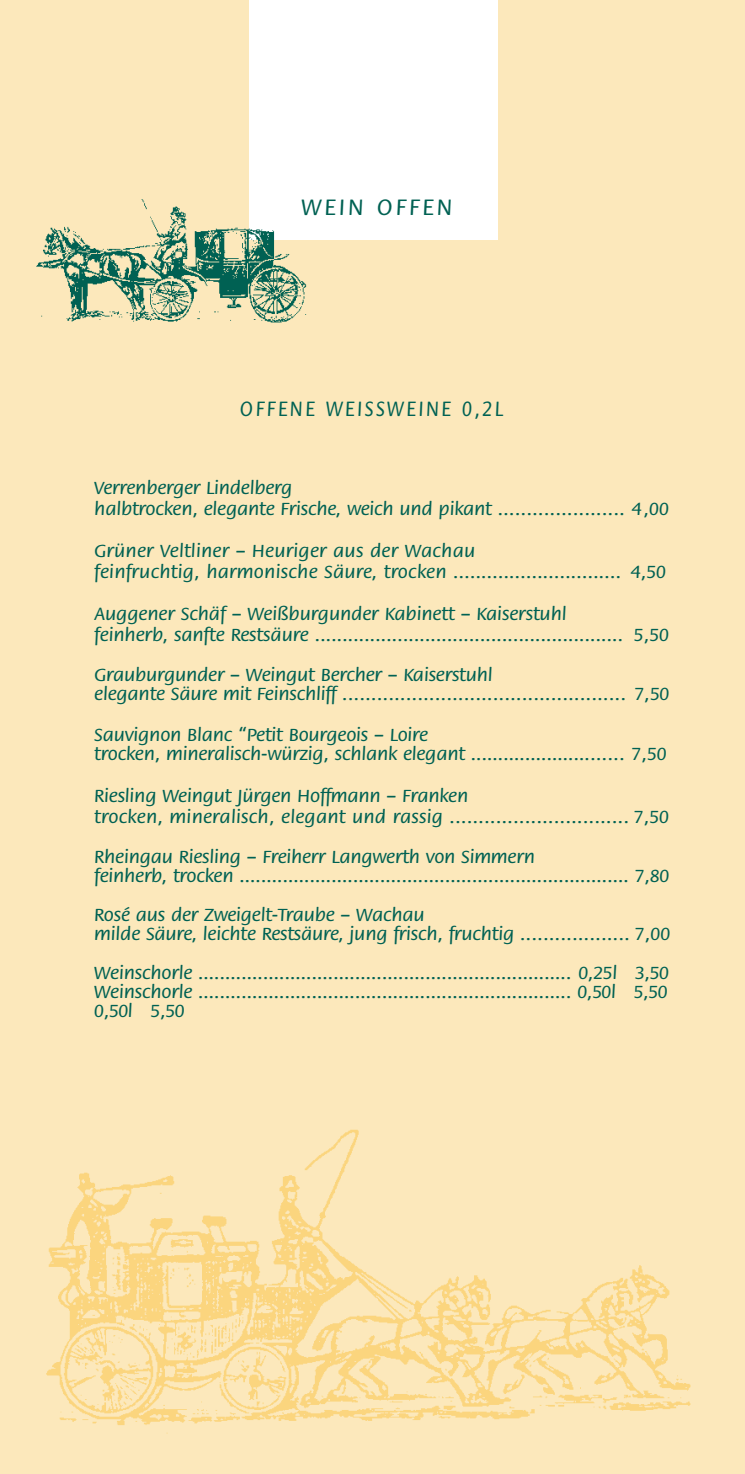
<style>
.page{position:relative;width:745px;height:1474px;background:#fff}
.page>*{position:absolute;margin:0;border:0;box-sizing:border-box;transform-origin:0 0}
.t1{font:500 24.5px "Flora";letter-spacing:.12em;color:#006153}
.t2{font:500 22.75px "Flora";letter-spacing:.12em;color:#006153;scale:.9 1}
.t3{font:500 19.25px/19.2px "Flora";letter-spacing:-.01em;color:#006153;scale:1.05 1}
.t4{font:500 19.25px/21px "Flora";letter-spacing:.01em;color:#006153;scale:1.05 1}
</style>
<div class="page">
<div style="left:0;top:0;width:744px;height:1473px;background:#fce8bb"></div>
<img style="left:46px;top:1129px;width:645px;height:305px">
<div style="left:249px;top:0;width:248px;height:239px;background:#fff"></div>
<img style="left:36px;top:199px;width:302px;height:124px">
<p class="t1" style="left:301px;top:197px;width:152px">WEIN OFFEN</p>
<p class="t2" style="left:240px;top:399px;width:294px">OFFENE WEISSWEINE 0,2L</p>
<p class="t3" style="left:94px;top:478px;width:548px;line-height:21px">Verrenberger Lindelberg<br>halbtrocken, elegante Frische, weich und pikant ...................... 4,00</p>
<p class="t4" style="left:94px;top:541px;width:545px">Grüner Veltliner – Heuriger aus der Wachau<br>feinfruchtig, harmonische Säure, trocken .............................. 4,50</p>
<p class="t3" style="left:94px;top:604px;width:548px;line-height:21px">Auggener Schäf – Weißburgunder Kabinett – Kaiserstuhl<br>feinherb, sanfte Restsäure ........................................................ 5,50</p>
<p class="t3" style="left:94px;top:666px;width:549px">Grauburgunder – Weingut Bercher – Kaiserstuhl<br>elegante Säure mit Feinschliff ................................................. 7,50</p>
<p class="t3" style="left:94px;top:726px;width:546px">Sauvignon Blanc “Petit Bourgeois – Loire<br>trocken, mineralisch-würzig, schlank elegant ............................ 7,50</p>
<p class="t3" style="left:94px;top:786px;width:548px;line-height:21px">Riesling Weingut Jürgen Hoffmann – Franken<br>trocken, mineralisch, elegant und rassig ............................... 7,50</p>
<p class="t3" style="left:94px;top:848px;width:548px">Rheingau Riesling – Freiherr Langwerth von Simmern<br>feinherb, trocken ........................................................................ 7,80</p>
<p class="t3" style="left:94px;top:906px;width:549px">Rosé aus der Zweigelt-Traube – Wachau<br>milde Säure, leichte Restsäure, jung frisch, fruchtig ................... 7,00</p>
<p class="t3" style="left:94px;top:964px;width:548px;text-align:justify">Weinschorle ..................................................................... 0,25l 3,50<br>Weinschorle ..................................................................... 0,50l 5,50<br>0,50l 5,50</p>
</div>
